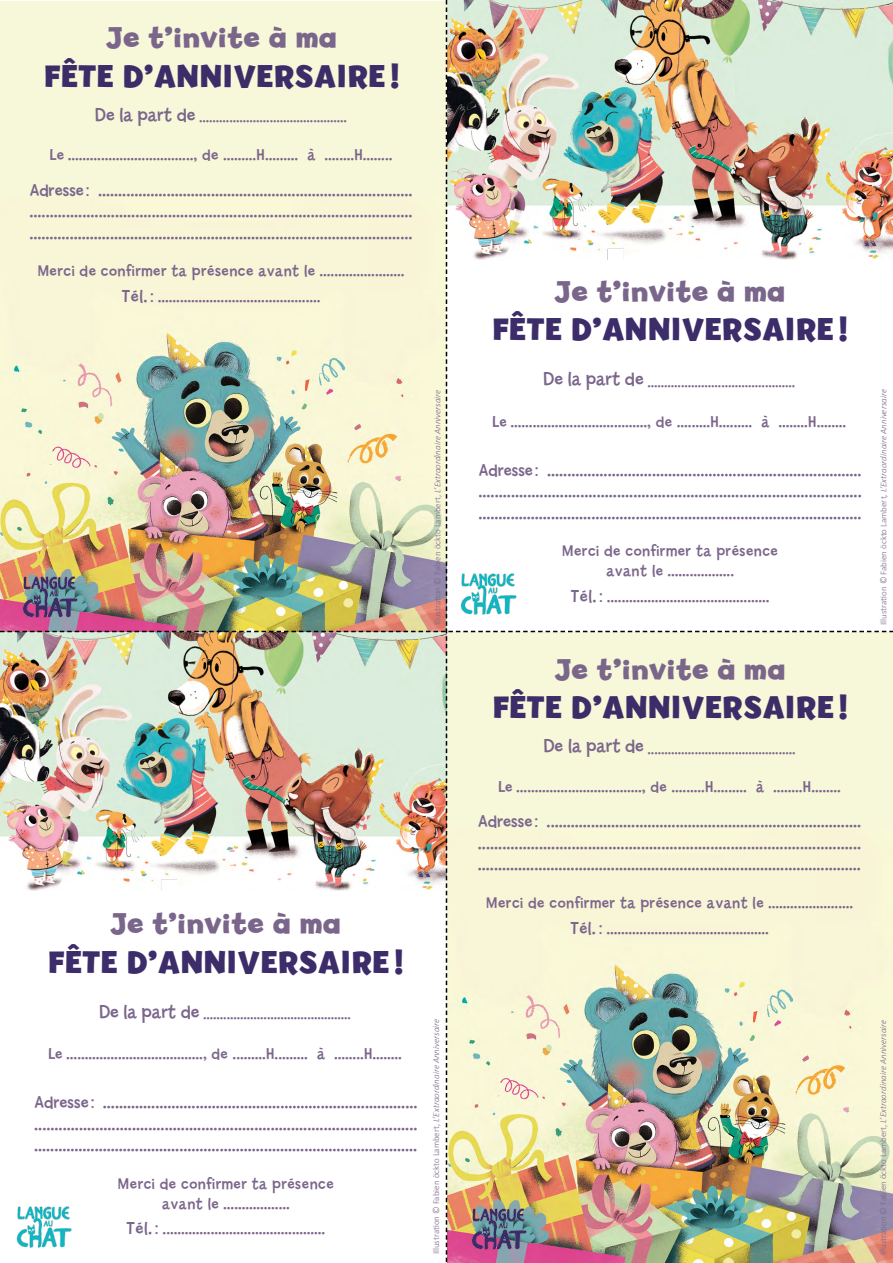
<style>
.page{position:relative;width:893px;height:1263px;background:#fff}
.page>*{position:absolute;margin:0;border:0;box-sizing:border-box;transform-origin:0 0}
.t1{font:700 33px "Billy";letter-spacing:.02em;color:#3c2c69}
.t2{font:700 33px "Billy";letter-spacing:.02em;color:#3c2d69}
.t3{font:700 30px "Billy";letter-spacing:.02em;color:#7b668b}
.t4{font:18px/21.6px "Billy";color:#7b668b;text-align:justify}
.t5{font:16.5px/19.8px "Billy";letter-spacing:.03em;color:#7b668b;text-align:center}
.t6{font:15px "Billy";color:#7b668b}
.t7{font:300 9px "Calibri";color:#7b668b}
.s1{font-size:19.5px}
.s2{font-size:18px}
.s3{font-style:italic}
</style>
<div class="page">
<img style="left:0;top:0;width:893px;height:1263px">
<p class="t3" style="left:106px;top:20px;width:232px">Je t’invite à ma</p>
<p class="t2" style="left:44px;top:57px;width:356px">FÊTE D’ANNIVERSAIRE !</p>
<p class="t6" style="left:95px;top:109px;width:253px"><span class="s1">De la part de</span> ............................................</p>
<p class="t5" style="left:50px;top:145px;width:344px">Le .................................., de .........H......... à ........H........</p>
<p class="t4" style="left:30px;top:180px;width:384px">Adresse: .............................................................................. .............................................................................................. ...............................................................................................</p>
<p class="t5" style="left:38px;top:261px;width:368px">Merci de confirmer ta présence avant le .......................</p>
<p class="t5" style="left:122px;top:287px;width:200px"><span class="s2">Tél. :</span> ............................................</p>
<p class="t3" style="left:110px;top:906px;width:232px">Je t’invite à ma</p>
<p class="t1" style="left:48px;top:943px;width:356px">FÊTE D’ANNIVERSAIRE !</p>
<p class="t6" style="left:99px;top:1006px;width:253px"><span class="s1">De la part de</span> ............................................</p>
<p class="t5" style="left:48px;top:1044px;width:355px">Le ....................................., de .........H......... à ........H........</p>
<p class="t4" style="left:35px;top:1092px;width:384px">Adresse: .............................................................................. .............................................................................................. ...............................................................................................</p>
<p class="t5" style="left:118px;top:1174px;width:217px">Merci de confirmer ta présence avant le ..................</p>
<p class="t5" style="left:127px;top:1219px;width:200px"><span class="s2">Tél. :</span> ............................................</p>
<p class="t7" style="left:432px;top:625px;width:237px;rotate:-90deg">Illustration © Fabien öckto Lambert, <span class="s3">L’Extraordinaire Anniversaire</span></p>
<p class="t3" style="left:554px;top:274px;width:232px">Je t’invite à ma</p>
<p class="t1" style="left:492px;top:310px;width:356px">FÊTE D’ANNIVERSAIRE !</p>
<p class="t6" style="left:544px;top:374px;width:253px"><span class="s1">De la part de</span> ............................................</p>
<p class="t5" style="left:493px;top:412px;width:355px">Le ....................................., de .........H......... à ........H........</p>
<p class="t4" style="left:479px;top:459px;width:384px">Adresse: .............................................................................. .............................................................................................. ...............................................................................................</p>
<p class="t5" style="left:562px;top:541px;width:217px">Merci de confirmer ta présence avant le ..................</p>
<p class="t5" style="left:571px;top:587px;width:200px"><span class="s2">Tél. :</span> ............................................</p>
<p class="t3" style="left:554px;top:651px;width:232px">Je t’invite à ma</p>
<p class="t2" style="left:493px;top:688px;width:356px">FÊTE D’ANNIVERSAIRE !</p>
<p class="t6" style="left:544px;top:741px;width:253px"><span class="s1">De la part de</span> ............................................</p>
<p class="t5" style="left:498px;top:777px;width:344px">Le .................................., de .........H......... à ........H........</p>
<p class="t4" style="left:478px;top:811px;width:384px">Adresse: .............................................................................. .............................................................................................. ...............................................................................................</p>
<p class="t5" style="left:486px;top:893px;width:368px">Merci de confirmer ta présence avant le .......................</p>
<p class="t5" style="left:570px;top:919px;width:200px"><span class="s2">Tél. :</span> ............................................</p>
<p class="t7" style="left:878px;top:625px;width:237px;rotate:-90deg">Illustration © Fabien öckto Lambert, <span class="s3">L’Extraordinaire Anniversaire</span></p>
<p class="t7" style="left:431px;top:1254px;width:237px;rotate:-90deg">Illustration © Fabien öckto Lambert, <span class="s3">L’Extraordinaire Anniversaire</span></p>
<p class="t7" style="left:878px;top:1255px;width:237px;rotate:-90deg">Illustration © Fabien öckto Lambert, <span class="s3">L’Extraordinaire Anniversaire</span></p>
</div>
